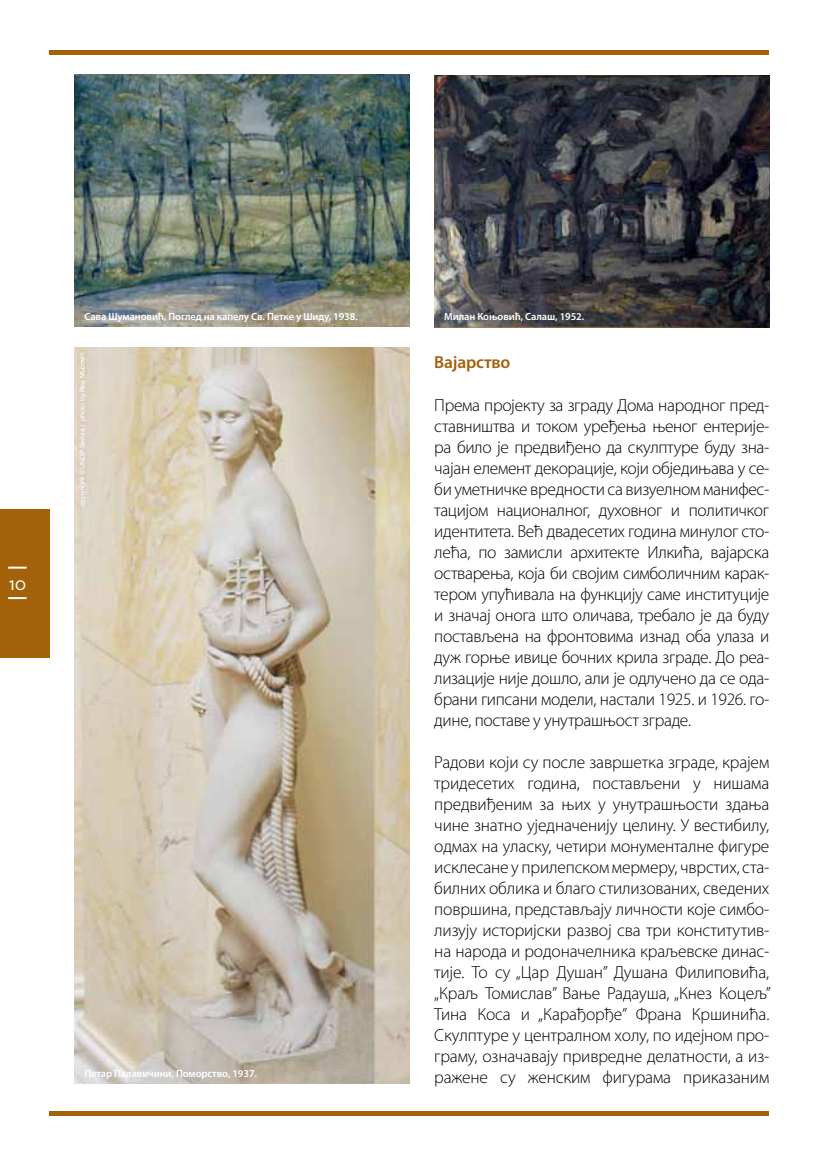
<style>
.page{position:relative;width:819px;height:1166px;background:#fff}
.page>*{position:absolute;margin:0;border:0;box-sizing:border-box;transform-origin:0 0}
.t1{font:300 17.5px/21px "Myriad Pro";letter-spacing:-.015em;color:#000;text-align:justify}
.t2{font:600 17.5px "Myriad Pro";letter-spacing:-.01em;color:#a36109}
.t3{font:17.5px "Alright Sans";color:#fff}
.t4{font:600 10.5px "Myriad Pro";letter-spacing:-.01em;color:#fff}
.t5{font:7px "Swiss 721 BT";letter-spacing:-.01em;color:#fff}
</style>
<div class="page">
<div style="left:50px;top:50px;width:719px;height:5px;background:#a36109"></div>
<div style="left:50px;top:1111px;width:719px;height:5px;background:#a36109"></div>
<div style="left:0;top:508px;width:50px;height:149px;background:#a36109"></div>
<svg style="left:8px;top:567px;width:19px;height:2px"></svg>
<svg style="left:8px;top:597px;width:19px;height:2px"></svg>
<img style="left:74px;top:74px;width:335px;height:252px">
<img style="left:74px;top:347px;width:335px;height:736px">
<img style="left:434px;top:75px;width:335px;height:252px">
<p class="t3" style="left:8px;top:572px;width:19px">10</p>
<p class="t4" style="left:84px;top:310px;width:275px">Сава Шумановић, Поглед на капелу Св. Петке у Шиду, 1938.</p>
<p class="t5" style="left:78px;top:505px;width:155px;rotate:-90deg">copyright ©UNDP Serbia | photo by Rea Mucović</p>
<p class="t4" style="left:84px;top:1066px;width:174px">Петар Палавичини, Поморство, 1937.</p>
<p class="t4" style="left:444px;top:310px;width:141px">Милан Коњовић, Салаш, 1952.</p>
<p class="t2" style="left:434px;top:351px;width:78px">Вајарство</p>
<p class="t1" style="left:434px;top:394px;width:336px">Према пројекту за зграду Дома народног пред&shy;ставништва и током уређења њеног ентерије&shy;ра било је предвиђено да скулптуре буду зна&shy;чајан елемент декорације, који обједињава у се&shy;би уметничке вредности са визуелном манифес&shy;тацијом националног, духовног и политичког идентитета. Већ двадесетих година минулог сто&shy;лећа, по замисли архитекте Илкића, вајарска остварења, која би својим симболичним карак&shy;тером упућивала на функцију саме институције и значај онога што оличава, требало је да буду постављена на фронтовима изнад оба улаза и дуж горње ивице бочних крила зграде. До реа&shy;лизације није дошло, али је одлучено да се ода&shy;брани гипсани модели, настали 1925. и 1926. го&shy;дине, поставе у унутрашњост зграде.</p>
<p class="t1" style="left:434px;top:751px;width:338px">Радови који су после завршетка зграде, крајем тридесетих година, постављени у нишама предвиђеним за њих у унутрашњости здања чине знатно уједначенију целину. У вестибилу, одмах на уласку, четири монументалне фигуре исклесане у прилепском мермеру, чврстих, ста&shy;билних облика и благо стилизованих, сведених површина, представљају личности које симбо&shy;лизују историјски развој сва три конститутив&shy;на народа и родоначелника краљевске динас&shy;тије. То су „Цар Душан” Душана Филиповића, „Краљ Томислав” Вање Радауша, „Кнез Коцељ” Тина Коса и „Карађорђе” Франа Кршинића.<br>Скулптуре у централном холу, по идејном про&shy;граму, означавају привредне делатности, а из&shy;ражене су женским фигурама приказаним</p>
</div>
